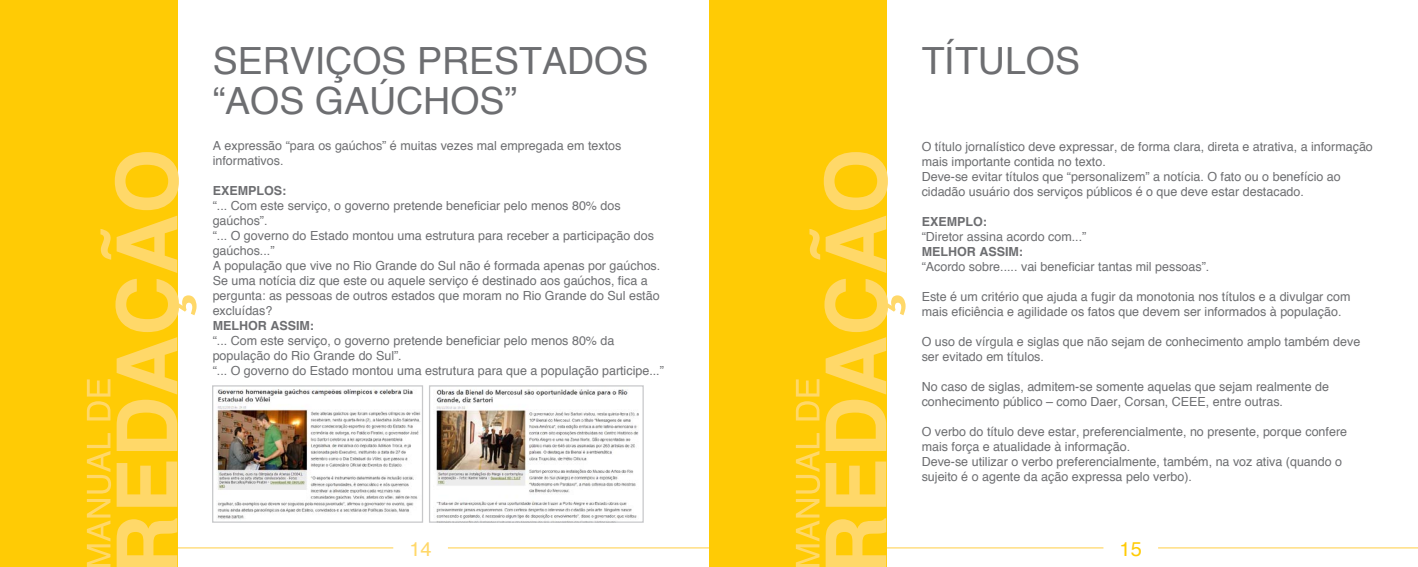
<style>
.page{position:relative;width:1418px;height:567px;background:#fff}
.page>*{position:absolute;margin:0;border:0;box-sizing:border-box;transform-origin:0 0}
.t1{font:37.5px/40px "Helvetica";color:#6d6e71}
.t2{font:20px "Helvetica";color:#ffd869}
.t3{font:20px "Helvetica";color:#ffcb05}
.t4{font:12.5px/15px "Helvetica";color:#6d6e71}
.t5{font:700 12.5px "Helvetica";color:#6d6e71}
</style>
<div class="page">
<hr style="left:0;top:547px;width:393px;height:1px;background:#ffd869">
<hr style="left:448px;top:547px;width:261px;height:1px;background:#ffd869">
<hr style="left:709px;top:547px;width:394px;height:1px;background:#ffd869">
<hr style="left:1158px;top:547px;width:259px;height:1px;background:#ffd869">
<div style="left:0;top:0;width:177px;height:567px;background:#ffcb05"></div>
<svg style="left:87px;top:152px;width:109px;height:415px"></svg>
<div style="left:709px;top:0;width:177px;height:567px;background:#ffcb05"></div>
<svg style="left:795px;top:152px;width:110px;height:415px"></svg>
<img style="left:216px;top:389px;width:205px;height:130px">
<div style="left:212px;top:385px;width:211px;height:138px;border:1px solid #c7c8ca"></div>
<img style="left:436px;top:389px;width:203px;height:132px">
<div style="left:429px;top:385px;width:214px;height:138px;border:1px solid #c7c8ca"></div>
<h1 class="t1" style="left:213px;top:40px;width:437px">SERVIÇOS PRESTADOS “AOS GAÚCHOS”</h1>
<p class="t4" style="left:213px;top:138px;width:410px">A expressão “para os gaúchos” é muitas vezes mal empregada em textos informativos.</p>
<p class="t5" style="left:213px;top:183px;width:75px">EXEMPLOS:</p>
<p class="t4" style="left:213px;top:198px;width:449px">“... Com este serviço, o governo pretende beneficiar pelo menos 80% dos gaúchos”.<br>“... O governo do Estado montou uma estrutura para receber a participação dos gaúchos...”<br>A população que vive no Rio Grande do Sul não é formada apenas por gaúchos.<br>Se uma notícia diz que este ou aquele serviço é destinado aos gaúchos, fica a pergunta: as pessoas de outros estados que moram no Rio Grande do Sul estão excluídas?</p>
<p class="t5" style="left:213px;top:318px;width:103px">MELHOR ASSIM:</p>
<p class="t4" style="left:213px;top:333px;width:453px">“... Com este serviço, o governo pretende beneficiar pelo menos 80% da população do Rio Grande do Sul”.<br>“... O governo do Estado montou uma estrutura para que a população participe...”</p>
<h1 class="t1" style="left:921px;top:40px;width:160px">TÍTULOS</h1>
<p class="t4" style="left:921px;top:139px;width:453px">O título jornalístico deve expressar, de forma clara, direta e atrativa, a informação mais importante contida no texto.<br>Deve-se evitar títulos que “personalizem” a notícia. O fato ou o benefício ao cidadão usuário dos serviços públicos é o que deve estar destacado.</p>
<p class="t5" style="left:921px;top:214px;width:67px">EXEMPLO:</p>
<p class="t4" style="left:921px;top:229px;width:166px">“Diretor assina acordo com...”</p>
<p class="t5" style="left:921px;top:244px;width:103px">MELHOR ASSIM:</p>
<p class="t4" style="left:921px;top:259px;width:289px">“Acordo sobre..... vai beneficiar tantas mil pessoas”.</p>
<p class="t4" style="left:921px;top:289px;width:430px">Este é um critério que ajuda a fugir da monotonia nos títulos e a divulgar com mais eficiência e agilidade os fatos que devem ser informados à população.</p>
<p class="t4" style="left:921px;top:334px;width:440px">O uso de vírgula e siglas que não sejam de conhecimento amplo também deve ser evitado em títulos.</p>
<p class="t4" style="left:921px;top:379px;width:409px">No caso de siglas, admitem-se somente aquelas que sejam realmente de conhecimento público – como Daer, Corsan, CEEE, entre outras.</p>
<p class="t4" style="left:921px;top:424px;width:427px">O verbo do título deve estar, preferencialmente, no presente, porque confere mais força e atualidade à informação.<br>Deve-se utilizar o verbo preferencialmente, também, na voz ativa (quando o sujeito é o agente da ação expressa pelo verbo).</p>
<h2 class="t2" style="left:409px;top:536px;width:24px">14</h2>
<h2 class="t3" style="left:1119px;top:536px;width:24px">15</h2>
</div>
